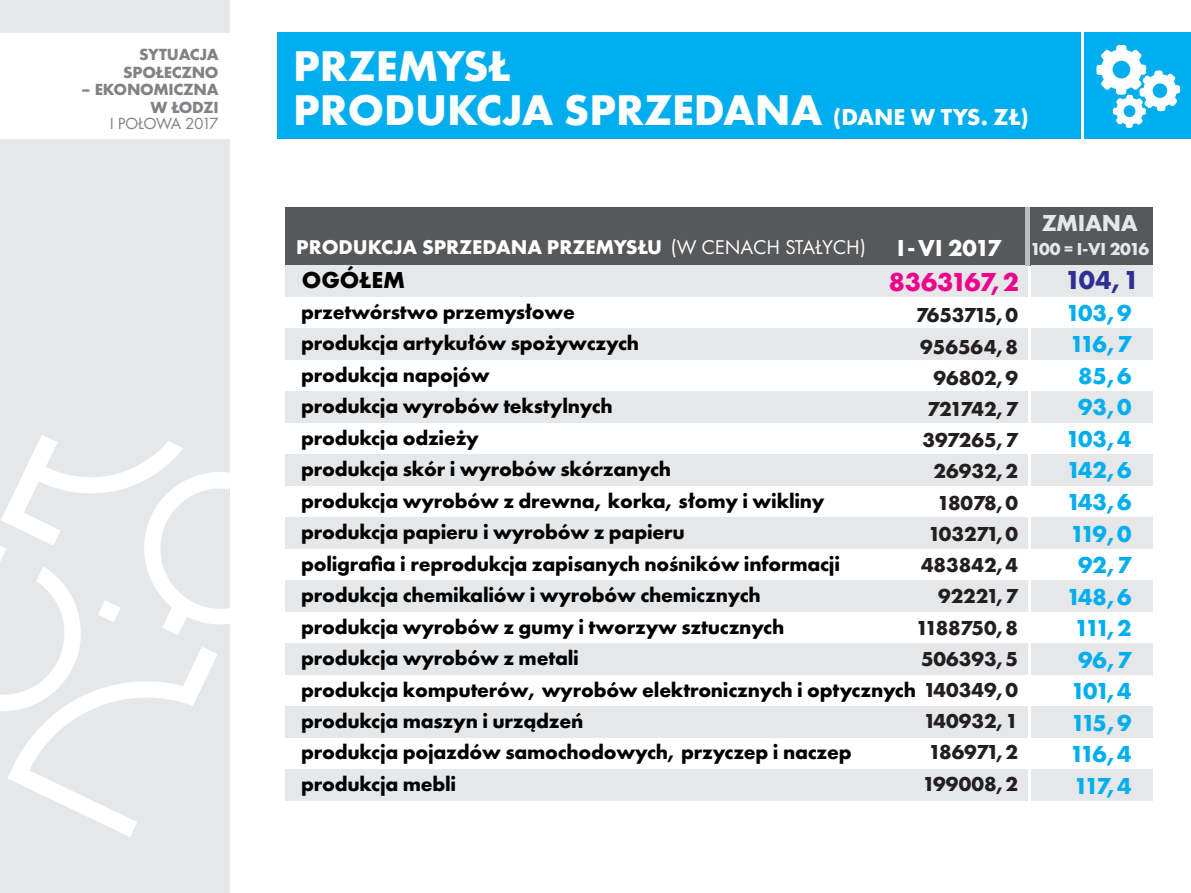
<style>
.page{position:relative;width:1191px;height:893px;background:#fff}
.page>*{position:absolute;margin:0;border:0;box-sizing:border-box;transform-origin:0 0}
.t1{font:700 44.55px/44.2px "Futura PT Bold";color:#fff}
.t2{font:700 27px "Futura PT Bold";letter-spacing:-.025em;color:#ed028c}
.t3{font:700 27px "Futura PT Bold";color:#2e3092}
.t4{font:700 24px/31.5px "Futura PT Bold";letter-spacing:-.085em;color:#00aeef;text-align:center}
.t5{font:700 24px "Futura PT Bold";letter-spacing:-.04em;color:#fff}
.t6{font:700 24px "Futura PT Bold";letter-spacing:-.015em;color:#e6e7e9}
.t7{font:700 24px "Futura PT Bold";color:#000}
.t8{font:700 21px/31.5px "Futura PT Bold";letter-spacing:-.01em;color:#000}
.t9{font:700 21px/31.2px "Futura PT Bold";color:#231f20;text-align:right}
.t10{font:700 20.7px "Futura PT Bold";color:#fff}
.t11{font:700 18px "Futura PT Bold";letter-spacing:-.05em;color:#e6e7e9}
.t12{font:700 16.8px/17.4px "Futura PT Bold";letter-spacing:-.015em;color:#808285;text-align:right}
.t13{font:16.8px "Futura PT Book";letter-spacing:-.045em;color:#808285}
.s1{font-size:24px}
.s2{font-family:"Futura PT Book";font-weight:400}
.s3{color:#231f20}
</style>
<div class="page">
<div style="left:277px;top:32px;width:803px;height:107px;background:#00aeef"></div>
<div style="left:1084px;top:32px;width:107px;height:106px;background:#00aeef"></div>
<svg style="left:1096px;top:45px;width:84px;height:83px"></svg>
<div style="left:285px;top:207px;width:867px;height:58px;background:#57585a"></div>
<div style="left:285px;top:265px;width:659px;height:32px;background:#e6e7e9"></div>
<div style="left:918px;top:265px;width:110px;height:32px;background:#e6e7e9"></div>
<div style="left:285px;top:328px;width:659px;height:32px;background:#e6e7e9"></div>
<div style="left:918px;top:328px;width:110px;height:32px;background:#e6e7e9"></div>
<div style="left:285px;top:391px;width:659px;height:32px;background:#e6e7e9"></div>
<div style="left:918px;top:391px;width:110px;height:32px;background:#e6e7e9"></div>
<div style="left:285px;top:454px;width:659px;height:32px;background:#e6e7e9"></div>
<div style="left:918px;top:454px;width:110px;height:32px;background:#e6e7e9"></div>
<div style="left:285px;top:517px;width:659px;height:32px;background:#e6e7e9"></div>
<div style="left:918px;top:517px;width:110px;height:32px;background:#e6e7e9"></div>
<div style="left:285px;top:580px;width:659px;height:32px;background:#e6e7e9"></div>
<div style="left:918px;top:580px;width:110px;height:32px;background:#e6e7e9"></div>
<div style="left:285px;top:643px;width:659px;height:32px;background:#e6e7e9"></div>
<div style="left:918px;top:643px;width:110px;height:32px;background:#e6e7e9"></div>
<div style="left:285px;top:706px;width:659px;height:32px;background:#e6e7e9"></div>
<div style="left:918px;top:706px;width:110px;height:32px;background:#e6e7e9"></div>
<div style="left:285px;top:769px;width:659px;height:32px;background:#e6e7e9"></div>
<div style="left:918px;top:769px;width:110px;height:32px;background:#e6e7e9"></div>
<div style="left:1032px;top:265px;width:121px;height:32px;background:#e6e7e9"></div>
<div style="left:1032px;top:328px;width:121px;height:32px;background:#e6e7e9"></div>
<div style="left:1032px;top:391px;width:121px;height:32px;background:#e6e7e9"></div>
<div style="left:1032px;top:454px;width:121px;height:32px;background:#e6e7e9"></div>
<div style="left:1032px;top:517px;width:121px;height:32px;background:#e6e7e9"></div>
<div style="left:1032px;top:580px;width:121px;height:32px;background:#e6e7e9"></div>
<div style="left:1032px;top:643px;width:121px;height:32px;background:#e6e7e9"></div>
<div style="left:1032px;top:706px;width:121px;height:32px;background:#e6e7e9"></div>
<div style="left:1032px;top:769px;width:121px;height:32px;background:#e6e7e9"></div>
<div style="left:0;top:0;width:229px;height:893px;background:#e6e7e9"></div>
<svg style="left:0;top:435px;width:229px;height:402px"></svg>
<div style="left:0;top:34px;width:231px;height:105px;background:#fff"></div>
<hr style="left:1025px;top:207px;width:4px;height:58px;background:#bcbdc0">
<p class="t12" style="left:123px;top:47px;width:97px">SYTUACJA<br>SPOŁECZNO</p>
<p class="t12" style="left:81px;top:82px;width:139px">– EKONOMICZNA<br>W ŁODZI</p>
<p class="t13" style="left:110px;top:117px;width:110px">I POŁOWA 2017</p>
<h1 class="t1" style="left:293px;top:48px;width:737px">PRZEMYSŁ<br>PRODUKCJA SPRZEDANA <span class="s1">(DANE W TYS. ZŁ)</span></h1>
<p class="t10" style="left:296px;top:239px;width:571px">PRODUKCJA SPRZEDANA PRZEMYSŁU <span class="s2">(W CENACH STAŁYCH)</span></p>
<p class="t5" style="left:897px;top:238px;width:106px">I -VI 2017</p>
<p class="t7" style="left:302px;top:270px;width:105px">OGÓŁEM</p>
<p class="t2" style="left:888px;top:271px;width:132px">8363167,2</p>
<p class="t8" style="left:301px;top:298px;width:718px">przetwórstwo przemysłowe<br>produkcja artykułów spożywczych<br>produkcja napojów<br>produkcja wyrobów tekstylnych<br>produkcja odzieży<br>produkcja skór i wyrobów skórzanych<br>produkcja wyrobów z drewna, korka, słomy i wikliny<br>produkcja papieru i wyrobów z papieru<br>poligrafia i reprodukcja zapisanych nośników informacji<br>produkcja chemikaliów i wyrobów chemicznych<br>produkcja wyrobów z gumy i tworzyw sztucznych<br>produkcja wyrobów z metali<br>produkcja komputerów, wyrobów elektronicznych i optycznych <span class="s3">140349,0 </span>produkcja maszyn i urządzeń<br>produkcja pojazdów samochodowych, przyczep i naczep<br>produkcja mebli</p>
<p class="t9" style="left:915px;top:301px;width:104px">7653715,0<br>956564,8<br>96802,9<br>721742,7<br>397265,7<br>26932,2<br>18078,0<br>103271,0<br>483842,4<br>92221,7<br>1188750,8<br>506393,5</p>
<p class="t9" style="left:922px;top:707px;width:97px;text-align:justify">140932,1<br>186971,2<br>199008,2</p>
<p class="t6" style="left:1041px;top:213px;width:98px">ZMIANA</p>
<p class="t11" style="left:1030px;top:242px;width:121px">100 = I-VI 2016</p>
<p class="t3" style="left:1064px;top:270px;width:76px">104,1</p>
<p class="t4" style="left:1065px;top:299px;width:67px">103,9<br>116,7<br>85,6<br>93,0<br>103,4<br>142,6<br>143,6<br>119,0<br>92,7<br>148,6<br>111,2<br>96,7<br>101,4<br>115,9<br>116,4<br>117,4</p>
</div>
